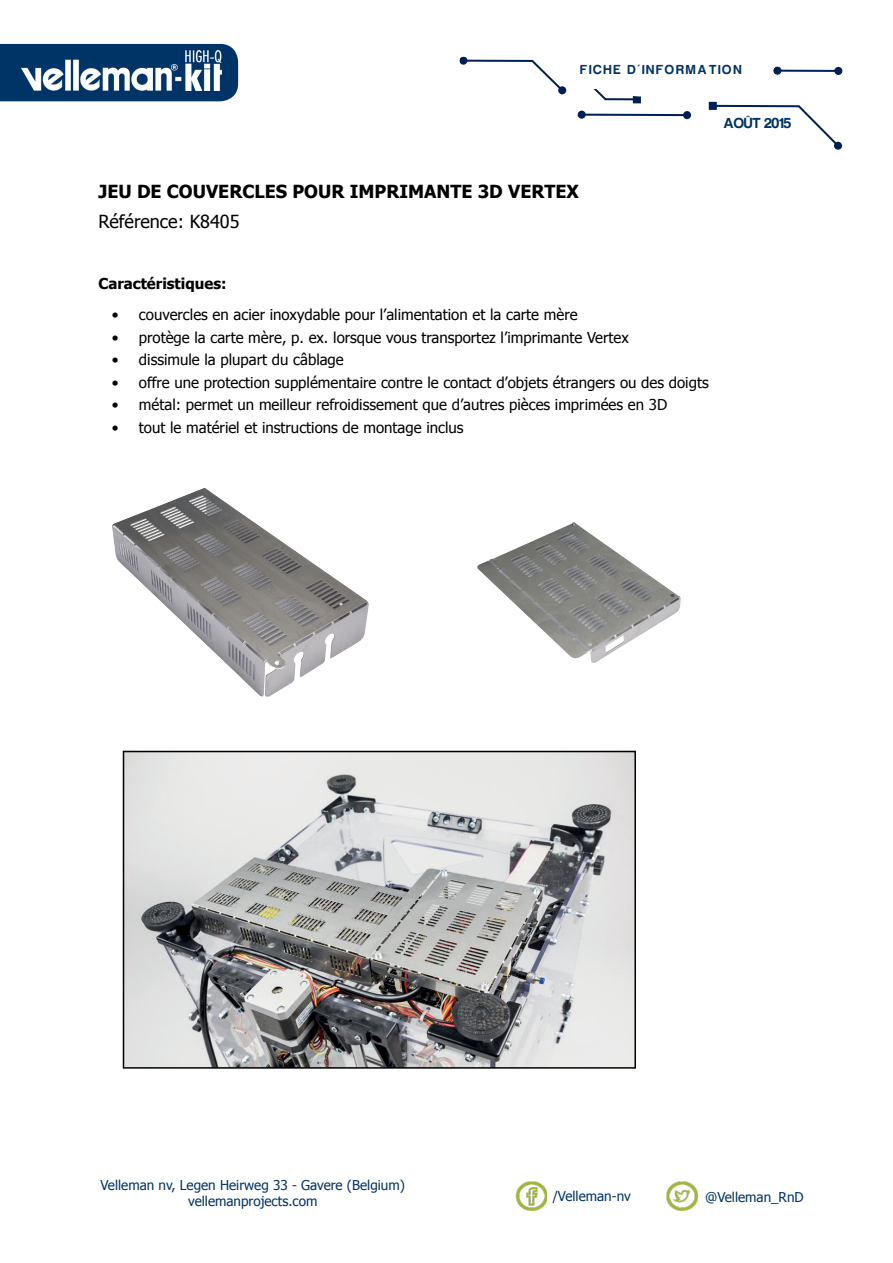
<style>
.page{position:relative;width:893px;height:1263px;background:#fff}
.page>*{position:absolute;margin:0;border:0;box-sizing:border-box;transform-origin:0 0}
.t1{font:700 18px "Tahoma";color:#000}
.t2{font:18px "Tahoma";color:#000}
.t3{font:15px "Tahoma";color:#000}
.t4{font:700 15px "Tahoma";color:#000}
.t5{font:15px "Harabara";color:#036}
.t6{font:13.5px/16.2px "Tahoma";color:#036;text-align:center}
.t7{font:13.5px "Harabara";letter-spacing:.15em;color:#036}
</style>
<div class="page">
<div style="left:0;top:44px;width:238px;height:57px;background:#036"></div>
<img style="left:516px;top:1181px;width:31px;height:30px">
<img style="left:667px;top:1181px;width:31px;height:30px">
<img style="left:21px;top:51px;width:200px;height:40px">
<svg style="left:717px;top:104px;width:124px;height:45px"></svg>
<div style="left:834px;top:142px;width:8px;height:8px;background:#002055;border-radius:50%"></div>
<div style="left:709px;top:102px;width:8px;height:8px;background:#002055"></div>
<div style="left:633px;top:95px;width:8px;height:8px;background:#002055"></div>
<svg style="left:586px;top:113px;width:97px;height:4px"></svg>
<div style="left:578px;top:111px;width:8px;height:8px;background:#002055;border-radius:50%"></div>
<div style="left:683px;top:111px;width:8px;height:8px;background:#002055;border-radius:50%"></div>
<hr style="left:777px;top:70px;width:61px;height:2px;background:#002055">
<div style="left:834px;top:67px;width:8px;height:8px;background:#002055;border-radius:50%"></div>
<div style="left:773px;top:67px;width:8px;height:8px;background:#002055;border-radius:50%"></div>
<svg style="left:461px;top:56px;width:180px;height:45px"></svg>
<img style="left:112px;top:488px;width:257px;height:209px">
<img style="left:477px;top:522px;width:204px;height:141px">
<img style="left:124px;top:750px;width:511px;height:316px">
<div style="left:123px;top:751px;width:513px;height:318px;border:2px solid #000"></div>
<p class="t7" style="left:580px;top:63px;width:163px">FICHE D'INFORMATION</p>
<p class="t5" style="left:724px;top:115px;width:69px">AOÛT 2015</p>
<p class="t1" style="left:98px;top:179px;width:482px">JEU DE COUVERCLES POUR IMPRIMANTE 3D VERTEX</p>
<p class="t2" style="left:98px;top:210px;width:143px">Référence: K8405</p>
<p class="t4" style="left:98px;top:273px;width:130px">Caractéristiques:</p>
<p class="t3" style="left:112px;top:305px;width:467px">• couvercles en acier inoxydable pour l’alimentation et la carte mère</p>
<p class="t3" style="left:112px;top:327px;width:518px">• protège la carte mère, p. ex. lorsque vous transportez l’imprimante Vertex</p>
<p class="t3" style="left:112px;top:350px;width:233px">• dissimule la plupart du câblage</p>
<p class="t3" style="left:112px;top:372px;width:598px">• offre une protection supplémentaire contre le contact d’objets étrangers ou des doigts</p>
<p class="t3" style="left:112px;top:395px;width:557px">• métal: permet un meilleur refroidissement que d’autres pièces imprimées en 3D</p>
<p class="t3" style="left:112px;top:417px;width:353px">• tout le matériel et instructions de montage inclus</p>
<p class="t6" style="left:101px;top:1176px;width:306px">Velleman nv, Legen Heirweg 33 - Gavere (Belgium) vellemanprojects.com</p>
<p class="t6" style="left:553px;top:1188px;width:80px">/Velleman-nv</p>
<p class="t6" style="left:705px;top:1188px;width:100px">@Velleman_RnD</p>
</div>
